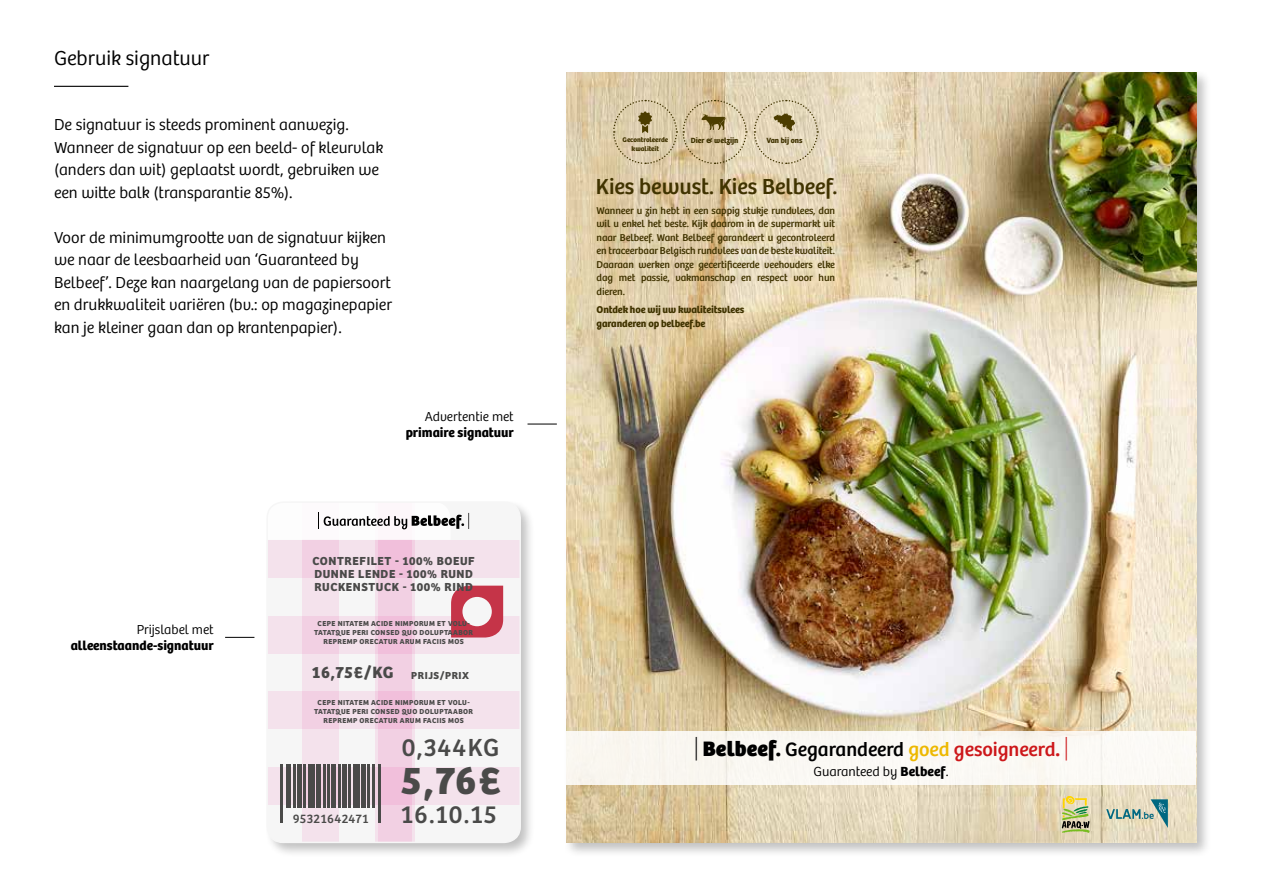
<style>
.page{position:relative;width:1263px;height:893px;background:#fff}
.page>*{position:absolute;margin:0;border:0;box-sizing:border-box;transform-origin:0 0}
.t1{font:700 40.35px "Bree";color:#4a4a49}
.t2{font:25.65px "Bree";letter-spacing:.05em;color:#4a4a49}
.t3{font:22.65px "Bree";color:#403300}
.t4{font:300 21px "Bree";color:#000}
.t5{font:20.1px "Bree";color:#000}
.t6{font:300 16.5px/22.5px "Bree";color:#000}
.t7{font:300 13.65px "Bree";color:#000}
.t8{font:700 13.5px "Bree";color:#000}
.t9{font:300 13.5px "Bree";color:#000}
.t10{font:12.9px "Bree";letter-spacing:.03em;color:#4a4a49}
.t11{font:700 12.15px/13.2px "Bree";letter-spacing:.05em;color:#4a4a49}
.t12{font:700 10.5px "Bree";letter-spacing:.05em;color:#4a4a49}
.t13{font:10.35px/13.4px "Bree";letter-spacing:-.01em;color:#403300;text-align:justify}
.t14{font:700 10.35px/13.4px "Bree";letter-spacing:-.01em;color:#403300}
.t15{font:700 7.8px "Bree";color:#403300}
.t16{font:700 7.5px/9px "Bree";letter-spacing:.05em;color:#4a4a49;text-align:center}
.t17{font:700 7.05px "Bree";color:#403300}
.s1{font-size:16.95px}
.s2{font-weight:100;font-size:28.2px}
.s3{font-weight:800;font-size:21.75px}
.s4{color:#edb800}
.s5{color:#cd171a}
.s6{font-weight:700;color:#cd171a}
.s7{font-weight:100;font-size:28.2px;color:#cd171a}
.s8{font-weight:700}
</style>
<div class="page">
<hr style="left:54px;top:86px;width:74px;height:1px;background:#000">
<hr style="left:527px;top:424px;width:30px;height:1px;background:#000">
<svg style="left:225px;top:637px;width:29px;height:1px"></svg>
<div style="left:264px;top:499px;width:271px;height:359px;background:#000;opacity:.25"></div>
<div style="left:267px;top:502px;width:253px;height:340px;background:#f6f6f6;border-radius:16px"></div>
<div style="left:267px;top:616px;width:253px;height:37px;background:#f4e2ec"></div>
<div style="left:267px;top:540px;width:253px;height:37px;background:#f4e2ec"></div>
<div style="left:267px;top:767px;width:253px;height:38px;background:#f4e2ec"></div>
<div style="left:267px;top:691px;width:253px;height:38px;background:#f4e2ec"></div>
<svg style="left:411px;top:540px;width:3px;height:300px"></svg>
<div style="left:302px;top:502px;width:36px;height:340px;background:linear-gradient(to right,#f2d9e7,#f2d9e7)"></div>
<div style="left:375px;top:502px;width:36px;height:340px;background:linear-gradient(to right,#f2cbe1,#f1c6de)"></div>
<svg style="left:451px;top:586px;width:52px;height:51px;background:#c83f52"></svg>
<div style="left:462px;top:597px;width:30px;height:29px;background:#f6f6f6;border-radius:50%"></div>
<hr style="left:378px;top:765px;width:2px;height:58px;background:#4a4a49">
<hr style="left:280px;top:765px;width:3px;height:58px;background:#4a4a49">
<div style="left:353px;top:765px;width:7px;height:43px;background:#4a4a49"></div>
<div style="left:308px;top:765px;width:7px;height:43px;background:#4a4a49"></div>
<hr style="left:372px;top:765px;width:3px;height:43px;background:#4a4a49">
<hr style="left:327px;top:765px;width:3px;height:43px;background:#4a4a49">
<hr style="left:368px;top:765px;width:2px;height:43px;background:#4a4a49">
<hr style="left:323px;top:765px;width:2px;height:43px;background:#4a4a49">
<hr style="left:348px;top:765px;width:3px;height:43px;background:#4a4a49">
<hr style="left:303px;top:765px;width:3px;height:43px;background:#4a4a49">
<hr style="left:338px;top:765px;width:2px;height:43px;background:#4a4a49">
<hr style="left:293px;top:765px;width:2px;height:43px;background:#4a4a49">
<div style="left:361px;top:765px;width:5px;height:43px;background:#4a4a49"></div>
<div style="left:316px;top:765px;width:5px;height:43px;background:#4a4a49"></div>
<div style="left:342px;top:765px;width:5px;height:43px;background:#4a4a49"></div>
<div style="left:297px;top:765px;width:5px;height:43px;background:#4a4a49"></div>
<hr style="left:332px;top:765px;width:4px;height:43px;background:#4a4a49">
<hr style="left:287px;top:765px;width:4px;height:43px;background:#4a4a49">
<div style="left:266px;top:501px;width:255px;height:342px;border:2px solid #f6f6f6;border-radius:16px"></div>
<svg style="left:264px;top:502px;width:205px;height:38px"></svg>
<div style="left:563px;top:70px;width:648px;height:787px;background:#000;opacity:.25"></div>
<img style="left:567px;top:73px;width:629px;height:769px">
<svg style="left:753px;top:99px;width:66px;height:66px;background:#d9ccae"></svg>
<svg style="left:612px;top:99px;width:135px;height:66px;background:#d3c29e"></svg>
<svg style="left:1106px;top:799px;width:62px;height:29px;background:#b2c1b0"></svg>
<div style="left:567px;top:731px;width:629px;height:54px;background:#faf8f3"></div>
<svg style="left:1062px;top:796px;width:28px;height:37px"></svg>
<p class="t4" style="left:54px;top:46px;width:157px">Gebruik signatuur</p>
<p class="t6" style="left:54px;top:114px;width:331px">De signatuur is steeds prominent aanwezig.<br>Wanneer de signatuur op een beeld- of kleurvlak (anders dan wit) geplaatst wordt, gebruiken we een witte balk (transparantie 85%).</p>
<p class="t6" style="left:54px;top:226px;width:340px">Voor de minimumgrootte van de signatuur kijken we naar de leesbaarheid van ‘Guaranteed by Belbeef’. Deze kan naargelang van de papiersoort en drukkwaliteit variëren (bv.: op magazinepapier kan je kleiner gaan dan op krantenpapier).</p>
<p class="t9" style="left:425px;top:408px;width:91px">Advertentie met</p>
<p class="t8" style="left:406px;top:424px;width:110px">primaire signatuur</p>
<p class="t9" style="left:137px;top:622px;width:78px">Prijslabel met</p>
<p class="t8" style="left:71px;top:637px;width:145px">alleenstaande-signatuur</p>
<p class="t11" style="left:313px;top:554px;width:164px">CONTREFILET - 100% BOEUF<br>DUNNE LENDE - 100% RUND<br>RUCKENSTUCK - 100% RIND</p>
<p class="t16" style="left:314px;top:619px;width:160px">CEPE NITATEM ACIDE NIMPORUM ET VOLU-<br>TATATQUE PERI CONSED QUO DOLUPTAABOR<br>REPREMP ORECATUR ARUM FACIIS MOS</p>
<p class="t12" style="left:312px;top:669px;width:159px"><span class="s1">16,75€/KG</span> PRIJS/PRIX</p>
<p class="t16" style="left:314px;top:698px;width:160px">CEPE NITATEM ACIDE NIMPORUM ET VOLU-<br>TATATQUE PERI CONSED QUO DOLUPTAABOR<br>REPREMP ORECATUR ARUM FACIIS MOS</p>
<h2 class="t2" style="left:402px;top:732px;width:99px">0,344KG</h2>
<h1 class="t1" style="left:401px;top:756px;width:101px">5,76€</h1>
<p class="t10" style="left:293px;top:811px;width:77px">95321642471</p>
<h2 class="t2" style="left:401px;top:800px;width:97px">16.10.15</h2>
<p class="t17" style="left:622px;top:136px;width:47px">Gecontroleerde</p>
<p class="t15" style="left:691px;top:136px;width:49px">Dier &amp; welzijn</p>
<p class="t15" style="left:766px;top:136px;width:38px">Van bij ons</p>
<p class="t17" style="left:632px;top:144px;width:29px">kwaliteit</p>
<h3 class="t3" style="left:596px;top:173px;width:243px">Kies bewust. Kies Belbeef.</h3>
<p class="t13" style="left:597px;top:204px;width:240px">Wanneer u zin hebt in een sappig stukje rundvlees, dan wil u enkel het beste. Kijk daarom in de supermarkt uit naar Belbeef. Want Belbeef garandeert u gecontroleerd en traceerbaar Belgisch rundvlees van de beste kwaliteit.<br>Daaraan werken onze gecertificeerde veehouders elke dag met passie, vakmanschap en respect voor hun dieren.</p>
<p class="t14" style="left:597px;top:303px;width:149px">Ontdek hoe wij uw kwaliteitsvlees garanderen op belbeef.be</p>
<p class="t5" style="left:694px;top:737px;width:375px"><span class="s2">|</span> <span class="s3">Belbeef.</span> Gegarandeerd <span class="s4">goed</span> <span class="s5">gesoigneerd</span><span class="s6">.</span> <span class="s7">|</span></p>
<p class="t7" style="left:813px;top:764px;width:136px">Guaranteed by <span class="s8">Belbeef</span>.</p>
</div>
